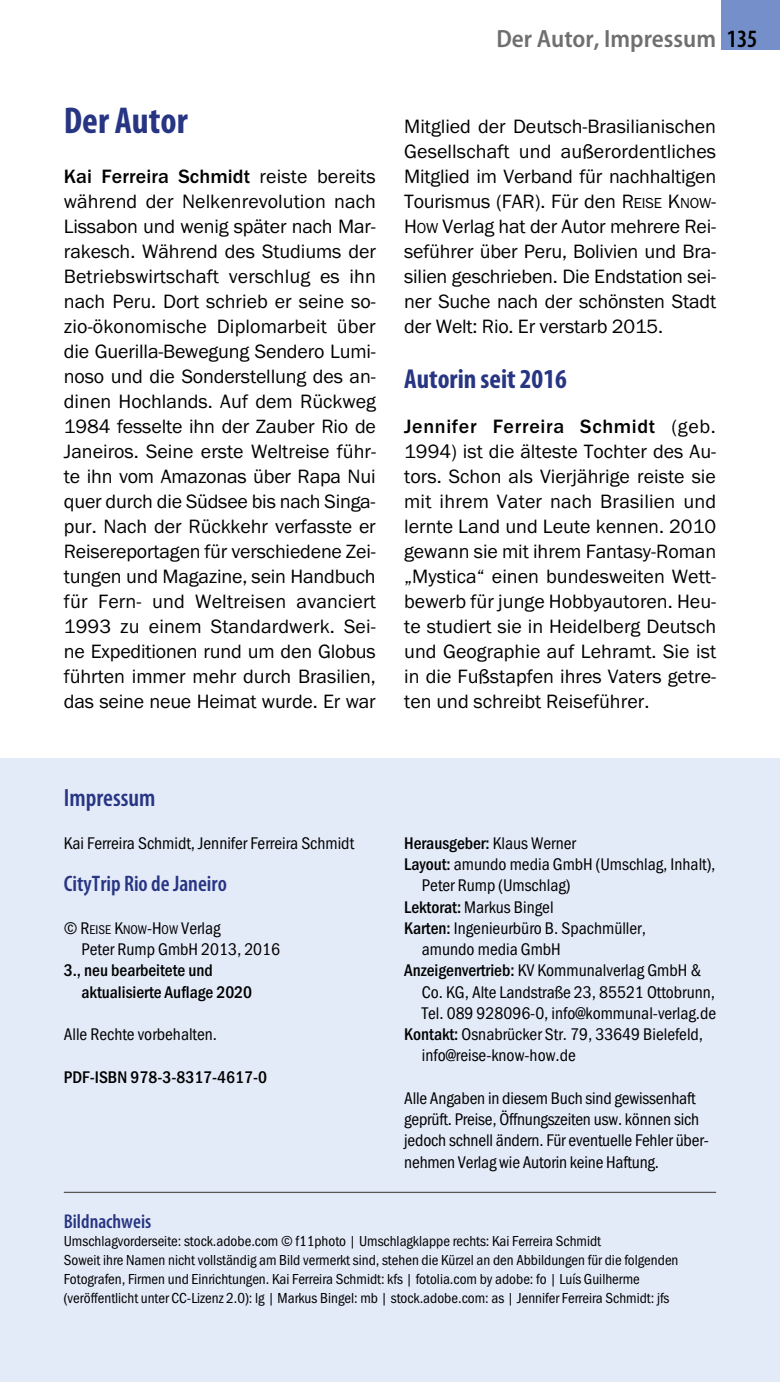
<style>
.page{position:relative;width:780px;height:1382px;background:#fff}
.page>*{position:absolute;margin:0;border:0;box-sizing:border-box;transform-origin:0 0}
.t1{font:700 condensed 37.5px "Myriad Pro";color:#273583}
.t2{font:700 condensed 27.5px "Myriad Pro";color:#273583}
.t3{font:600 semi-condensed 25px "Myriad Pro";color:#6f6f6f}
.t4{font:600 condensed 25px "Myriad Pro";color:#273583}
.t5{font:600 condensed 22.5px "Myriad Pro";color:#273583}
.t6{font:20px/25px "Franklin Gothic URW Boo";letter-spacing:-.01em;color:#000;text-align:justify}
.t7{font:500 20px "Franklin Gothic URW";letter-spacing:.005em;color:#000}
.t8{font:500 20px "Franklin Gothic URW";letter-spacing:.035em;color:#000}
.t9{font:600 condensed 20px "Myriad Pro";color:#273583}
.t10{font:17.5px/21.2px "Franklin Gothic URW Con Boo";color:#000}
.t11{font:500 17.5px/21.2px "Franklin Gothic URW Con";color:#000}
.t12{font:15px/18.8px "Franklin Gothic URW Con Boo";color:#000}
.t13{font:13px "Franklin Gothic URW Con Boo";color:#000}
.s1{font-family:"Franklin Gothic URW Boo";font-weight:400}
.s2{font-stretch:condensed;color:#000}
.s3{font-style:inherit}
.s4{font-size:15px}
.s5{font-size:17.5px}
.s6{font-family:"Franklin Gothic URW Con Boo";font-weight:400}
.s7{font-family:"Franklin Gothic URW Con";font-weight:500}
</style>
<div class="page">
<div style="left:721px;top:0;width:59px;height:50px;background:#748fc9"></div>
<div style="left:0;top:758px;width:780px;height:624px;background:#e3eaf8"></div>
<hr style="left:64px;top:1192px;width:652px;height:1px;background:#575756">
<h1 class="t1" style="left:64px;top:97px;width:125px">Der Autor</h1>
<p class="t7" style="left:64px;top:164px;width:313px">Kai Ferreira Schmidt <span class="s1">reiste bereits</span></p>
<p class="t6" style="left:64px;top:189px;width:313px">während der Nelkenrevolution nach Lissabon und wenig später nach Mar&shy;rakesch. Während des Studiums der Betriebswirtschaft verschlug es ihn nach Peru. Dort schrieb er seine so&shy;zio-ökonomische Diplomarbeit über die Guerilla-Bewegung Sendero Lumi&shy;noso und die Sonderstellung des an&shy;dinen Hochlands. Auf dem Rückweg 1984 fesselte ihn der Zauber Rio de Janeiros. Seine erste Weltreise führ&shy;te ihn vom Amazonas über Rapa Nui quer durch die Südsee bis nach Singa&shy;pur. Nach der Rückkehr verfasste er Reisereportagen für verschiedene Zei&shy;tungen und Magazine, sein Handbuch für Fern- und Weltreisen avanciert 1993 zu einem Standardwerk. Sei&shy;ne Expeditionen rund um den Globus führten immer mehr durch Brasilien, das seine neue Heimat wurde. Er war</p>
<p class="t3" style="left:496px;top:25px;width:262px">Der Autor, Impressum <span class="s2">135</span></p>
<p class="t6" style="left:404px;top:114px;width:313px">Mitglied der Deutsch-Brasilianischen Gesellschaft und außerordentliches Mitglied im Verband für nachhaltigen Tourismus (FAR). Für den <span class="s3">R</span><span class="s4">EISE</span> <span class="s3">K</span><span class="s4">NOW</span><span class="s3">-H</span><span class="s4">OW</span> Verlag hat der Autor mehrere Rei&shy;seführer über Peru, Bolivien und Bra&shy;silien geschrieben. Die Endstation sei&shy;ner Suche nach der schönsten Stadt der Welt: Rio. Er verstarb 2015.</p>
<h2 class="t2" style="left:404px;top:362px;width:164px">Autorin seit 2016</h2>
<p class="t8" style="left:404px;top:414px;width:313px">Jennifer Ferreira Schmidt <span class="s1">(geb.</span></p>
<p class="t6" style="left:404px;top:439px;width:313px">1994) ist die älteste Tochter des Au&shy;tors. Schon als Vierjährige reiste sie mit ihrem Vater nach Brasilien und lernte Land und Leute kennen. 2010 gewann sie mit ihrem Fantasy-Roman „Mystica“ einen bundesweiten Wett&shy;bewerb für junge Hobbyautoren. Heu&shy;te studiert sie in Heidelberg Deutsch und Geographie auf Lehramt. Sie ist in die Fußstapfen ihres Vaters getre&shy;ten und schreibt Reiseführer.</p>
<p class="t4" style="left:64px;top:784px;width:93px">Impressum</p>
<p class="t10" style="left:64px;top:833px;width:292px">Kai Ferreira Schmidt, Jennifer Ferreira Schmidt</p>
<p class="t5" style="left:64px;top:871px;width:165px">CityTrip Rio de Janeiro</p>
<p class="t13" style="left:64px;top:921px;width:158px"><span class="s5">©</span> <span class="s5">R</span>EISE <span class="s5">K</span>NOW<span class="s5">-H</span>OW <span class="s5">Verlag</span></p>
<p class="t10" style="left:82px;top:939px;width:200px">Peter Rump GmbH 2013, 2016</p>
<p class="t11" style="left:82px;top:960px;width:172px;text-indent:-18px">3., neu bearbeitete und aktualisierte Auflage 2020</p>
<p class="t10" style="left:64px;top:1024px;width:155px">Alle Rechte vorbehalten.</p>
<p class="t11" style="left:64px;top:1066px;width:205px">PDF-ISBN 978-3-8317-4617-0</p>
<p class="t11" style="left:404px;top:832px;width:173px">Herausgeber: <span class="s6">Klaus Werner</span></p>
<p class="t10" style="left:404px;top:854px;width:312px"><span class="s7">Layout:</span> amundo media GmbH (Umschlag, Inhalt),</p>
<p class="t10" style="left:422px;top:875px;width:150px">Peter Rump (Umschlag)</p>
<p class="t10" style="left:404px;top:896px;width:151px"><span class="s7">Lektorat:</span> Markus Bingel</p>
<p class="t10" style="left:404px;top:918px;width:243px"><span class="s7">Karten:</span> Ingenieurbüro B. Spachmüller,</p>
<p class="t10" style="left:422px;top:939px;width:140px">amundo media GmbH</p>
<p class="t10" style="left:404px;top:960px;width:298px"><span class="s7">Anzeigenvertrieb:</span> KV Kommunalverlag GmbH &amp;</p>
<p class="t10" style="left:422px;top:981px;width:294px">Co. KG, Alte Landstraße 23, 85521 Ottobrunn,</p>
<p class="t10" style="left:422px;top:1003px;width:296px">Tel. 089 928096-0, info@kommunal-verlag.de</p>
<p class="t10" style="left:404px;top:1024px;width:300px"><span class="s7">Kontakt:</span> Osnabrücker Str. 79, 33649 Bielefeld,</p>
<p class="t10" style="left:422px;top:1045px;width:155px">info@reise-know-how.de</p>
<p class="t10" style="left:404px;top:1088px;width:306px">Alle Angaben in diesem Buch sind gewissenhaft geprüft. Preise, Öffnungszeiten usw. können sich jedoch schnell ändern. Für eventuelle Fehler über&shy;nehmen Verlag wie Autorin keine Haftung.</p>
<p class="t9" style="left:64px;top:1210px;width:89px">Bildnachweis</p>
<p class="t12" style="left:64px;top:1232px;width:616px">Umschlagvorderseite: stock.adobe.com © f11photo | Umschlagklappe rechts: Kai Ferreira Schmidt<br>Soweit ihre Namen nicht vollständig am Bild vermerkt sind, stehen die Kürzel an den Abbildungen für die folgenden Fotografen, Firmen und Einrichtungen. Kai Ferreira Schmidt: kfs | fotolia.com by adobe: fo | Luís Guilherme (veröffentlicht unter CC-Lizenz 2.0): lg | Markus Bingel: mb | stock.adobe.com: as | Jennifer Ferreira Schmidt: jfs</p>
</div>
